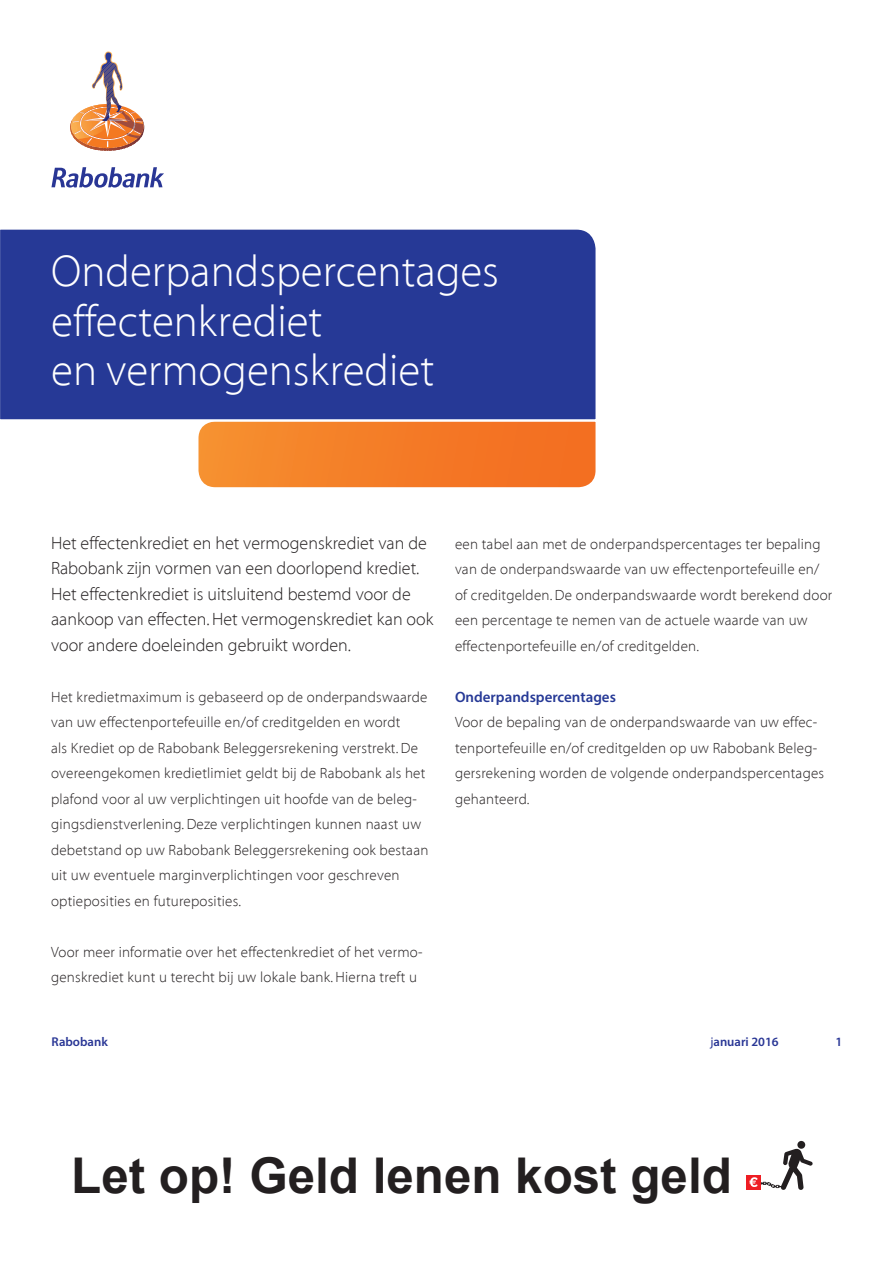
<style>
.page{position:relative;width:893px;height:1263px;background:#fff}
.page>*{position:absolute;margin:0;border:0;box-sizing:border-box;transform-origin:0 0}
.t1{font:700 49.35px "Arial";color:#231f20}
.A__Merkvlak_blauw{font:300 45px/49.5px "Myriad";color:#fff}
._3__Introtekst_12pt{font:300 18px/25.5px "Myriad";color:#231f20}
._3__Introtekst_12pt-2{font:300 15px/25.5px "Myriad";letter-spacing:.015em;color:#231f20}
._4__Tusssenkop_blauw{font:600 15px "Myriad Pro";color:#263996}
.E__Voetregel_versien{font:600 12.75px "Myriad Pro";color:#293695}
.D__Banknaam_voetrege{font:600 12.75px "Myriad Pro";color:#293695}
.s1{font-weight:400}
</style>
<div class="page">
<svg style="left:51px;top:167px;width:113px;height:21px"></svg>
<hr style="left:69px;top:115px;width:2px;height:36px;background:#cc622b">
<hr style="left:71px;top:115px;width:1px;height:36px;background:#cb612c">
<hr style="left:72px;top:115px;width:1px;height:36px;background:#c9602c">
<hr style="left:73px;top:115px;width:1px;height:36px;background:#c85f2c">
<hr style="left:74px;top:115px;width:1px;height:36px;background:#c75e2d">
<hr style="left:75px;top:115px;width:1px;height:36px;background:#c65d2d">
<hr style="left:76px;top:115px;width:1px;height:36px;background:#c45c2d">
<hr style="left:77px;top:115px;width:1px;height:36px;background:#c35c2e">
<hr style="left:78px;top:115px;width:1px;height:36px;background:#c25b2e">
<hr style="left:79px;top:115px;width:1px;height:36px;background:#c15a2e">
<hr style="left:80px;top:115px;width:1px;height:36px;background:#bf592e">
<hr style="left:81px;top:115px;width:1px;height:36px;background:#be592e">
<hr style="left:82px;top:115px;width:1px;height:36px;background:#bd582f">
<hr style="left:83px;top:115px;width:1px;height:36px;background:#bb572f">
<hr style="left:84px;top:115px;width:1px;height:36px;background:#ba562f">
<hr style="left:85px;top:115px;width:1px;height:36px;background:#b9552f">
<hr style="left:86px;top:115px;width:1px;height:36px;background:#b85430">
<hr style="left:87px;top:115px;width:1px;height:36px;background:#b75530">
<hr style="left:88px;top:115px;width:1px;height:36px;background:#b55430">
<hr style="left:89px;top:115px;width:1px;height:36px;background:#b45330">
<hr style="left:90px;top:115px;width:1px;height:36px;background:#b35131">
<hr style="left:91px;top:115px;width:1px;height:36px;background:#b25131">
<hr style="left:92px;top:115px;width:1px;height:36px;background:#b05131">
<hr style="left:93px;top:115px;width:1px;height:36px;background:#af5031">
<hr style="left:94px;top:115px;width:1px;height:36px;background:#ae4f31">
<hr style="left:95px;top:115px;width:1px;height:36px;background:#ac4f31">
<hr style="left:96px;top:115px;width:1px;height:36px;background:#ab4d32">
<hr style="left:97px;top:115px;width:1px;height:36px;background:#a94d32">
<hr style="left:98px;top:115px;width:1px;height:36px;background:#a94d32">
<hr style="left:99px;top:115px;width:1px;height:36px;background:#a74c32">
<hr style="left:100px;top:115px;width:1px;height:36px;background:#a64b32">
<hr style="left:101px;top:115px;width:1px;height:36px;background:#a54a32">
<hr style="left:102px;top:115px;width:1px;height:36px;background:#a44a32">
<hr style="left:103px;top:115px;width:1px;height:36px;background:#a34933">
<hr style="left:104px;top:115px;width:1px;height:36px;background:#a14833">
<hr style="left:105px;top:115px;width:1px;height:36px;background:#a14833">
<hr style="left:106px;top:115px;width:1px;height:36px;background:#9f4733">
<hr style="left:107px;top:115px;width:1px;height:36px;background:#9f4733">
<hr style="left:108px;top:115px;width:1px;height:36px;background:#9d4633">
<hr style="left:109px;top:115px;width:1px;height:36px;background:#9c4534">
<hr style="left:110px;top:115px;width:1px;height:36px;background:#9b4434">
<hr style="left:111px;top:115px;width:1px;height:36px;background:#9a4434">
<hr style="left:112px;top:115px;width:1px;height:36px;background:#994334">
<hr style="left:113px;top:115px;width:1px;height:36px;background:#974334">
<hr style="left:114px;top:115px;width:1px;height:36px;background:#964234">
<hr style="left:115px;top:115px;width:1px;height:36px;background:#954134">
<hr style="left:116px;top:115px;width:1px;height:36px;background:#944035">
<hr style="left:117px;top:115px;width:1px;height:36px;background:#934035">
<hr style="left:118px;top:115px;width:1px;height:36px;background:#924035">
<hr style="left:119px;top:115px;width:1px;height:36px;background:#913f35">
<hr style="left:120px;top:115px;width:1px;height:36px;background:#8f3e35">
<hr style="left:121px;top:115px;width:1px;height:36px;background:#8e3d35">
<hr style="left:122px;top:115px;width:1px;height:36px;background:#8d3d35">
<hr style="left:123px;top:115px;width:1px;height:36px;background:#8c3c35">
<hr style="left:124px;top:115px;width:1px;height:36px;background:#8a3c35">
<hr style="left:125px;top:115px;width:1px;height:36px;background:#893b35">
<hr style="left:126px;top:115px;width:1px;height:36px;background:#883b35">
<hr style="left:127px;top:115px;width:1px;height:36px;background:#883a35">
<hr style="left:128px;top:115px;width:1px;height:36px;background:#863935">
<hr style="left:129px;top:115px;width:1px;height:36px;background:#853935">
<hr style="left:130px;top:115px;width:1px;height:36px;background:#843835">
<hr style="left:131px;top:115px;width:1px;height:36px;background:#833835">
<hr style="left:132px;top:115px;width:1px;height:36px;background:#823835">
<hr style="left:133px;top:115px;width:1px;height:36px;background:#803735">
<hr style="left:134px;top:115px;width:1px;height:36px;background:#7f3635">
<hr style="left:135px;top:115px;width:1px;height:36px;background:#7e3635">
<hr style="left:136px;top:115px;width:1px;height:36px;background:#7d3535">
<hr style="left:137px;top:115px;width:1px;height:36px;background:#7b3535">
<hr style="left:138px;top:115px;width:1px;height:36px;background:#7b3535">
<hr style="left:139px;top:115px;width:1px;height:36px;background:#793435">
<hr style="left:140px;top:115px;width:1px;height:36px;background:#783435">
<hr style="left:141px;top:115px;width:1px;height:36px;background:#773335">
<hr style="left:142px;top:115px;width:1px;height:36px;background:#763335">
<hr style="left:143px;top:115px;width:1px;height:36px;background:#743236">
<hr style="left:144px;top:115px;width:1px;height:36px;background:#743236">
<img style="left:70px;top:52px;width:75px;height:96px">
<div style="left:746px;top:1175px;width:15px;height:14px;background:#ee1d23"></div>
<svg style="left:749px;top:1141px;width:64px;height:49px"></svg>
<svg style="left:198px;top:423px;width:398px;height:65px;background:#f47f2b"></svg>
<div style="left:0;top:229px;width:596px;height:194px;background:#263996"></div>
<p class="A__Merkvlak_blauw" style="left:51px;top:248px;width:449px">Onderpandspercentages effectenkrediet</p>
<p class="A__Merkvlak_blauw" style="left:51px;top:347px;width:384px">en vermogenskrediet</p>
<p class="_3__Introtekst_12pt" style="left:51px;top:530px;width:384px">Het effectenkrediet en het vermogenskrediet van de Rabobank zijn vormen van een doorlopend krediet.<br>Het effectenkrediet is uitsluitend bestemd voor de aankoop van effecten. Het vermogenskrediet kan ook voor andere doeleinden gebruikt worden.</p>
<p class="_3__Introtekst_12pt-2" style="left:51px;top:684px;width:379px">Het kredietmaximum is gebaseerd op de onderpandswaarde van uw effectenportefeuille en/of creditgelden en wordt<br>als Krediet op de Rabobank Beleggersrekening verstrekt. De overeengekomen kredietlimiet geldt bij de Rabobank als het plafond voor al uw verplichtingen uit hoofde van de beleg&shy;gingsdienstverlening. Deze verplichtingen kunnen naast uw debetstand op uw Rabobank Beleggersrekening ook bestaan uit uw eventuele marginverplichtingen voor geschreven optieposities en futureposities.</p>
<p class="_3__Introtekst_12pt-2" style="left:51px;top:939px;width:373px">Voor meer informatie over het effectenkrediet of het vermo&shy;genskrediet kunt u terecht bij uw lokale bank. Hierna treft u</p>
<p class="_3__Introtekst_12pt-2" style="left:455px;top:531px;width:379px">een tabel aan met de onderpandspercentages ter bepaling van de onderpandswaarde van uw effectenportefeuille en/ of creditgelden. De onderpandswaarde wordt berekend door een percentage te nemen van de actuele waarde van uw</p>
<p class="_3__Introtekst_12pt-2" style="left:455px;top:633px;width:246px">effectenportefeuille en/of creditgelden.</p>
<p class="_4__Tusssenkop_blauw" style="left:455px;top:687px;width:162px">Onderpandspercentages</p>
<p class="_3__Introtekst_12pt-2" style="left:455px;top:710px;width:371px">Voor de bepaling van de onderpandswaarde van uw effec&shy;tenportefeuille en/of creditgelden op uw Rabobank Beleg&shy;gersrekening worden de volgende onderpandspercentages gehanteerd.</p>
<p class="D__Banknaam_voetrege" style="left:52px;top:1034px;width:58px">Rabobank</p>
<p class="E__Voetregel_versien" style="left:710px;top:1034px;width:70px"><span class="s1">j</span>anuari 2016</p>
<p class="E__Voetregel_versien" style="left:836px;top:1034px;width:8px">1</p>
<h1 class="t1" style="left:71px;top:1142px;width:662px">Let op! Geld lenen kost geld</h1>
</div>
